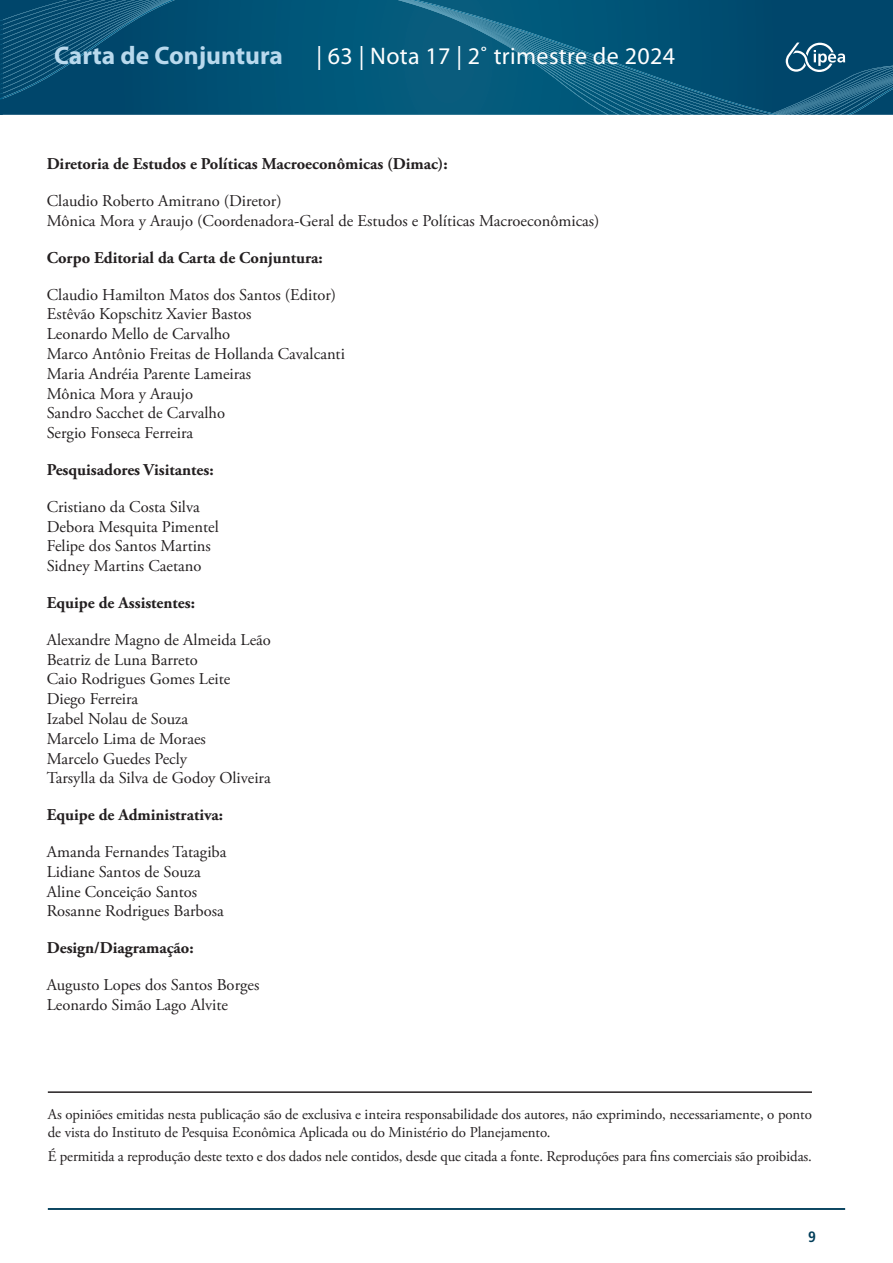
<style>
.page{position:relative;width:893px;height:1263px;background:#fff}
.page>*{position:absolute;margin:0;border:0;box-sizing:border-box;transform-origin:0 0}
.t1{font:700 25.5px "Myriad Pro";color:#b9d9ed}
.t2{font:24px "Myriad Pro";letter-spacing:.015em;color:#fff}
.t3{font:16.5px "Adobe Garamond Pro";color:#231f20}
.t4{font:700 16.5px "Adobe Garamond Pro";color:#231f20}
.t5{font:15px/18px "Adobe Garamond Pro";letter-spacing:-.005em;color:#231f20}
.t6{font:700 condensed 15px "Frutiger LT Pro";color:#013d59}
</style>
<div class="page">
<hr style="left:48px;top:1208px;width:797px;height:2px;background:#013d59">
<div style="left:175px;top:0;width:223px;height:115px;background:#005578"></div>
<svg style="left:0;top:0;width:175px;height:115px;background:#084e72"></svg>
<svg style="left:398px;top:0;width:495px;height:115px;background:#0b587a"></svg>
<hr style="left:48px;top:1091px;width:764px;height:2px;background:#231f20">
<h1 class="t1" style="left:54px;top:39px;width:230px">Carta de Conjuntura</h1>
<h2 class="t2" style="left:316px;top:41px;width:360px">| 63 | Nota 17 | 2˚ trimestre de 2024</h2>
<p class="t4" style="left:47px;top:154px;width:403px">Diretoria de Estudos e Políticas Macroeconômicas (Dimac):</p>
<p class="t3" style="left:47px;top:191px;width:236px">Claudio Roberto Amitrano (Diretor)</p>
<p class="t3" style="left:47px;top:211px;width:554px">Mônica Mora y Araujo (Coordenadora-Geral de Estudos e Políticas Macroeconômicas)</p>
<p class="t4" style="left:47px;top:248px;width:278px">Corpo Editorial da Carta de Conjuntura:</p>
<p class="t3" style="left:47px;top:284px;width:291px">Claudio Hamilton Matos dos Santos (Editor)</p>
<p class="t3" style="left:47px;top:304px;width:206px">Estêvão Kopschitz Xavier Bastos</p>
<p class="t3" style="left:47px;top:324px;width:185px">Leonardo Mello de Carvalho</p>
<p class="t3" style="left:47px;top:344px;width:300px">Marco Antônio Freitas de Hollanda Cavalcanti</p>
<p class="t3" style="left:47px;top:364px;width:206px">Maria Andréia Parente Lameiras</p>
<p class="t3" style="left:47px;top:383px;width:148px">Mônica Mora y Araujo</p>
<p class="t3" style="left:47px;top:403px;width:180px">Sandro Sacchet de Carvalho</p>
<p class="t3" style="left:47px;top:423px;width:148px">Sergio Fonseca Ferreira</p>
<p class="t4" style="left:47px;top:460px;width:168px">Pesquisadores Visitantes:</p>
<p class="t3" style="left:47px;top:497px;width:154px">Cristiano da Costa Silva</p>
<p class="t3" style="left:47px;top:516px;width:174px">Debora Mesquita Pimentel</p>
<p class="t3" style="left:47px;top:536px;width:166px">Felipe dos Santos Martins</p>
<p class="t3" style="left:47px;top:556px;width:156px">Sidney Martins Caetano</p>
<p class="t4" style="left:47px;top:593px;width:150px">Equipe de Assistentes:</p>
<p class="t3" style="left:47px;top:630px;width:226px">Alexandre Magno de Almeida Leão</p>
<p class="t3" style="left:47px;top:649px;width:153px">Beatriz de Luna Barreto</p>
<p class="t3" style="left:47px;top:669px;width:185px">Caio Rodrigues Gomes Leite</p>
<p class="t3" style="left:47px;top:689px;width:93px">Diego Ferreira</p>
<p class="t3" style="left:47px;top:709px;width:143px">Izabel Nolau de Souza</p>
<p class="t3" style="left:47px;top:729px;width:161px">Marcelo Lima de Moraes</p>
<p class="t3" style="left:47px;top:748px;width:142px">Marcelo Guedes Pecly</p>
<p class="t3" style="left:47px;top:768px;width:225px">Tarsylla da Silva de Godoy Oliveira</p>
<p class="t4" style="left:47px;top:805px;width:178px">Equipe de Administrativa:</p>
<p class="t3" style="left:47px;top:842px;width:181px">Amanda Fernandes Tatagiba</p>
<p class="t3" style="left:47px;top:862px;width:156px">Lidiane Santos de Souza</p>
<p class="t3" style="left:47px;top:881px;width:152px">Aline Conceição Santos</p>
<p class="t3" style="left:47px;top:901px;width:179px">Rosanne Rodrigues Barbosa</p>
<p class="t4" style="left:47px;top:938px;width:148px">Design/Diagramação:</p>
<p class="t3" style="left:47px;top:975px;width:214px">Augusto Lopes dos Santos Borges</p>
<p class="t3" style="left:47px;top:995px;width:183px">Leonardo Simão Lago Alvite</p>
<p class="t5" style="left:48px;top:1106px;width:766px">As opiniões emitidas nesta publicação são de exclusiva e inteira responsabilidade dos autores, não exprimindo, necessariamente, o ponto de vista do Instituto de Pesquisa Econômica Aplicada ou do Ministério do Planejamento.</p>
<p class="t5" style="left:48px;top:1148px;width:766px">É permitida a reprodução deste texto e dos dados nele contidos, desde que citada a fonte. Reproduções para fins comerciais são proibidas.</p>
<p class="t6" style="left:808px;top:1228px;width:9px">9</p>
</div>
